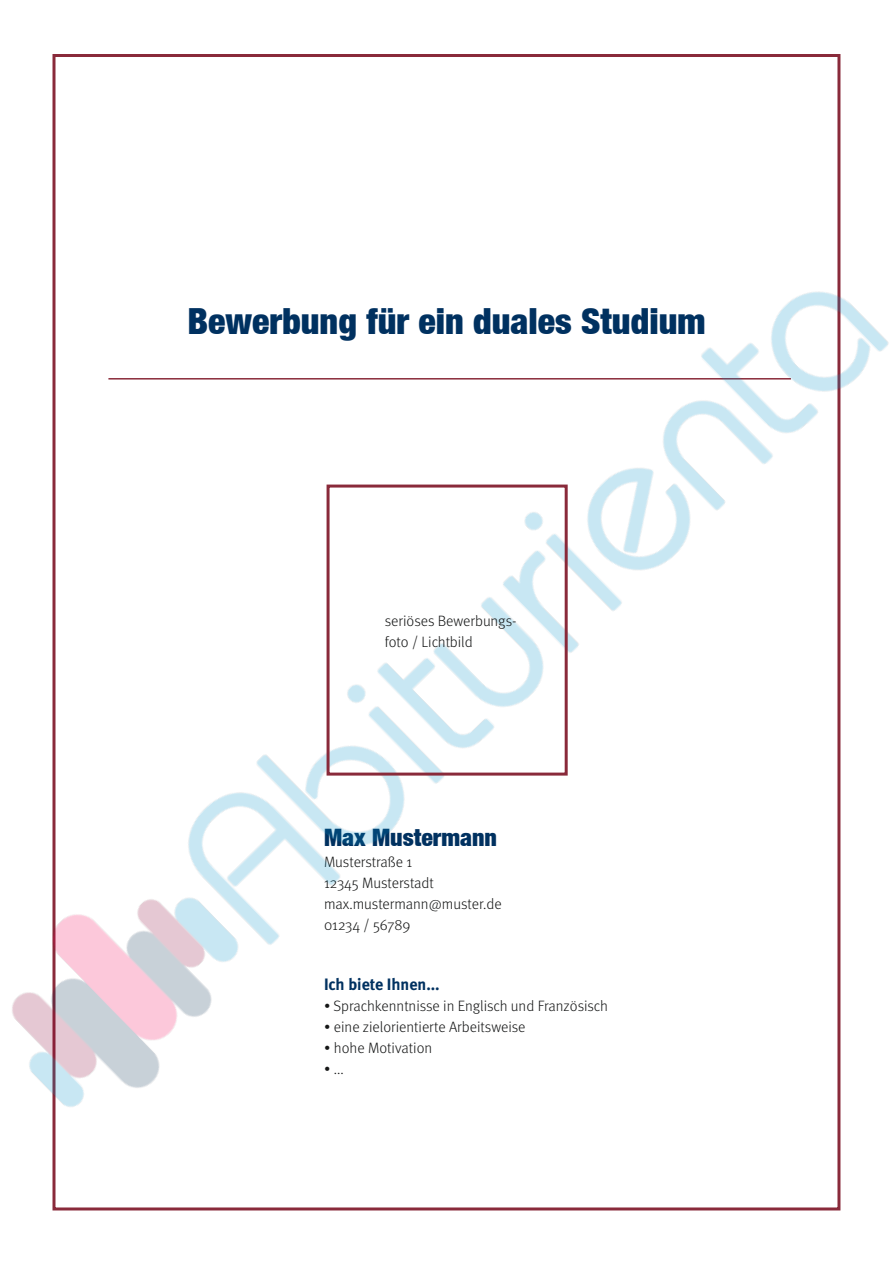
<style>
.page{position:relative;width:893px;height:1263px;background:#fff}
.page>*{position:absolute;margin:0;border:0;box-sizing:border-box;transform-origin:0 0}
.t1{font:36px "Helvetica Neue Black Cond";color:#003160}
.t2{font:24px "Helvetica Neue Black Cond";color:#003160}
.t3{font:16.5px "Meta Bold LF";color:#003160}
.t4{font:300 15px/21px "Meta";color:#151616}
</style>
<div class="page">
<img style="left:12px;top:217px;width:877px;height:994px">
<div style="left:327px;top:484px;width:241px;height:292px;border:3px solid #892a3a"></div>
<h1 class="t1" style="left:188px;top:299px;width:519px">Bewerbung für ein duales Studium</h1>
<p class="t4" style="left:385px;top:610px;width:133px">seriöses Bewerbungs&shy;foto / Lichtbild</p>
<h2 class="t2" style="left:324px;top:822px;width:174px">Max Mustermann</h2>
<p class="t4" style="left:324px;top:851px;width:179px">Musterstraße 1<br>12345 Musterstadt max.mustermann@muster.de<br>01234 / 56789</p>
<p class="t3" style="left:324px;top:974px;width:117px">Ich biete Ihnen...</p>
<p class="t4" style="left:324px;top:995px;width:285px">• Sprachkenntnisse in Englisch und Französisch</p>
<p class="t4" style="left:324px;top:1016px;width:203px">• eine zielorientierte Arbeitsweise</p>
<p class="t4" style="left:324px;top:1037px;width:110px">• hohe Motivation</p>
<p class="t4" style="left:324px;top:1058px;width:21px">• ...</p>
</div>
